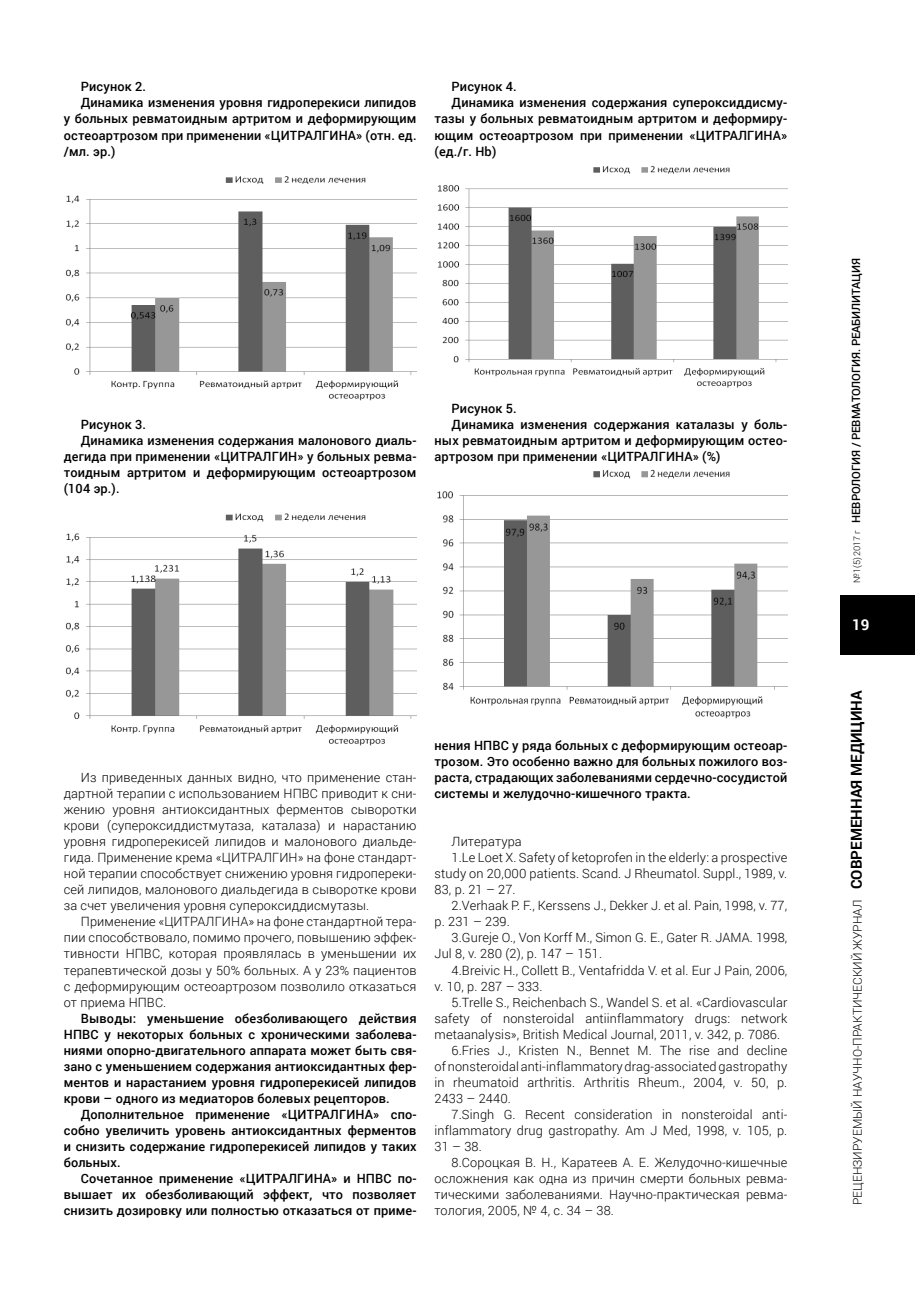
<style>
.page{position:relative;width:915px;height:1306px;background:#fff}
.page>*{position:absolute;margin:0;border:0;box-sizing:border-box;transform-origin:0 0}
.t1{font:700 15px "Roboto";color:#fff}
.t2{font:300 12.75px/16px "Roboto";letter-spacing:.01em;color:#000;text-align:justify}
.t3{font:500 12.75px/16px "Roboto";letter-spacing:.01em;color:#000;text-align:justify}
.t4{font:300 12px "Roboto";color:#000}
.t5{font:500 11.4px "Roboto";letter-spacing:-.01em;color:#000}
.s1{font-weight:300;font-size:9px}
.s2{font-weight:700;font-size:15px}
</style>
<div class="page">
<div style="left:839px;top:595px;width:75px;height:60px;background:#000"></div>
<img style="left:65px;top:513px;width:351px;height:233px">
<img style="left:65px;top:176px;width:351px;height:225px">
<img style="left:438px;top:165px;width:349px;height:223px">
<img style="left:437px;top:469px;width:350px;height:250px">
<p class="t3" style="left:81px;top:78px;width:67px">Рисунок 2.</p>
<p class="t3" style="left:81px;top:94px;width:337px">Динамика изменения уровня гидроперекиси липидов</p>
<p class="t3" style="left:64px;top:110px;width:354px">у больных ревматоидным артритом и деформирующим</p>
<p class="t3" style="left:64px;top:126px;width:354px">остеоартрозом при применении «ЦИТРАЛГИНА» (отн. ед.</p>
<p class="t3" style="left:64px;top:143px;width:53px">/мл. эр.)</p>
<p class="t3" style="left:451px;top:78px;width:67px">Рисунок 4.</p>
<p class="t3" style="left:451px;top:94px;width:337px">Динамика изменения содержания супероксиддисму-</p>
<p class="t3" style="left:434px;top:110px;width:354px">тазы у больных ревматоидным артритом и деформиру-</p>
<p class="t3" style="left:434px;top:126px;width:354px">ющим остеоартрозом при применении «ЦИТРАЛГИНА»</p>
<p class="t3" style="left:434px;top:143px;width:63px">(ед./г. Hb)</p>
<p class="t3" style="left:81px;top:415px;width:67px">Рисунок 3.</p>
<p class="t3" style="left:81px;top:431px;width:337px">Динамика изменения содержания малонового диаль-</p>
<p class="t3" style="left:64px;top:447px;width:354px">дегида при применении «ЦИТРАЛГИН» у больных ревма-</p>
<p class="t3" style="left:64px;top:464px;width:354px">тоидным артритом и деформирующим остеоартрозом</p>
<p class="t3" style="left:64px;top:480px;width:57px">(104 эр.).</p>
<p class="t3" style="left:451px;top:399px;width:67px">Рисунок 5.</p>
<p class="t3" style="left:451px;top:415px;width:337px">Динамика изменения содержания каталазы у боль-</p>
<p class="t3" style="left:434px;top:431px;width:354px">ных ревматоидным артритом и деформирующим остео-</p>
<p class="t3" style="left:434px;top:447px;width:287px">артрозом при применении «ЦИТРАЛГИНА» (%)</p>
<p class="t2" style="left:64px;top:768px;width:354px;text-indent:17px">Из приведенных данных видно, что применение стан&shy;дартной терапии с использованием НПВС приводит к сни&shy;жению уровня антиоксидантных ферментов сыворотки крови (супероксиддистмутаза, каталаза) и нарастанию уровня гидроперекисей липидов и малонового диальде&shy;гида. Применение крема «ЦИТРАЛГИН» на фоне стандарт&shy;ной терапии способствует снижению уровня гидропереки&shy;сей липидов, малонового диальдегида в сыворотке крови за счет увеличения уровня супероксиддисмутазы.</p>
<p class="t2" style="left:64px;top:913px;width:354px;text-indent:17px">Применение «ЦИТРАЛГИНА» на фоне стандартной тера&shy;пии способствовало, помимо прочего, повышению эффек&shy;тивности НПВС, которая проявлялась в уменьшении их терапевтической дозы у 50% больных. А у 23% пациентов с деформирующим остеоартрозом позволило отказаться от приема НПВС.</p>
<p class="t3" style="left:64px;top:1009px;width:354px;text-indent:17px">Выводы: уменьшение обезболивающего действия НПВС у некоторых больных с хроническими заболева&shy;ниями опорно-двигательного аппарата может быть свя&shy;зано с уменьшением содержания антиоксидантных фер&shy;ментов и нарастанием уровня гидроперекисей липидов крови – одного из медиаторов болевых рецепторов.</p>
<p class="t3" style="left:64px;top:1106px;width:354px;text-indent:17px">Дополнительное применение «ЦИТРАЛГИНА» спо&shy;собно увеличить уровень антиоксидантных ферментов и снизить содержание гидроперекисей липидов у таких больных.</p>
<p class="t3" style="left:64px;top:1170px;width:354px;text-indent:17px">Сочетанное применение «ЦИТРАЛГИНА» и НПВС по&shy;вышает их обезболивающий эффект, что позволяет снизить дозировку или полностью отказаться от приме-</p>
<p class="t3" style="left:434px;top:736px;width:354px">нения НПВС у ряда больных с деформирующим остеоар&shy;трозом. Это особенно важно для больных пожилого воз&shy;раста, страдающих заболеваниями сердечно-сосудистой системы и желудочно-кишечного тракта.</p>
<p class="t2" style="left:451px;top:833px;width:72px">Литература</p>
<p class="t2" style="left:451px;top:849px;width:337px">1.Le Loet X. Safety of ketoprofen in the elderly: a prospective</p>
<p class="t2" style="left:434px;top:865px;width:354px">study on 20,000 patients. Scand. J Rheumatol. Suppl., 1989, v.</p>
<p class="t2" style="left:434px;top:881px;width:82px">83, p. 21 – 27.</p>
<p class="t2" style="left:451px;top:897px;width:337px">2.Verhaak P. F., Kerssens J., Dekker J. et al. Pain, 1998, v. 77,</p>
<p class="t2" style="left:434px;top:913px;width:77px">p. 231 – 239.</p>
<p class="t2" style="left:451px;top:929px;width:337px">3.Gureje O., Von Korff M., Simon G. E., Gater R. JAMA. 1998,</p>
<p class="t2" style="left:434px;top:945px;width:169px">Jul 8, v. 280 (2), p. 147 – 151.</p>
<p class="t2" style="left:451px;top:961px;width:337px">4.Breivic H., Collett B., Ventafridda V. et al. Eur J Pain, 2006,</p>
<p class="t2" style="left:434px;top:977px;width:109px">v. 10, p. 287 – 333.</p>
<p class="t2" style="left:451px;top:993px;width:337px">5.Trelle S., Reichenbach S., Wandel S. et al. «Cardiovascular</p>
<p class="t2" style="left:434px;top:1009px;width:354px">safety of nonsteroidal antiinflammatory drugs: network</p>
<p class="t2" style="left:434px;top:1025px;width:347px">metaanalysis», British Medical Journal, 2011, v. 342, p. 7086.</p>
<p class="t2" style="left:451px;top:1041px;width:337px">6.Fries J., Kristen N., Bennet M. The rise and decline</p>
<p class="t2" style="left:434px;top:1057px;width:354px">of nonsteroidal anti-inflammatory drag-associated gastropathy</p>
<p class="t2" style="left:434px;top:1073px;width:354px">in rheumatoid arthritis. Arthritis Rheum., 2004, v. 50, p.</p>
<p class="t2" style="left:434px;top:1089px;width:78px">2433 – 2440.</p>
<p class="t2" style="left:451px;top:1106px;width:337px">7.Singh G. Recent consideration in nonsteroidal anti-</p>
<p class="t2" style="left:434px;top:1122px;width:354px">inflammatory drug gastropathy. Am J Med, 1998, v. 105, p.</p>
<p class="t2" style="left:434px;top:1138px;width:49px">31 – 38.</p>
<p class="t2" style="left:451px;top:1154px;width:337px">8.Сороцкая В. Н., Каратеев А. Е. Желудочно-кишечные</p>
<p class="t2" style="left:434px;top:1170px;width:354px">осложнения как одна из причин смерти больных ревма-</p>
<p class="t2" style="left:434px;top:1186px;width:354px">тическими заболеваниями. Научно-практическая ревма-</p>
<p class="t2" style="left:434px;top:1202px;width:181px">тология, 2005, № 4, с. 34 – 38.</p>
<p class="t5" style="left:847px;top:582px;width:326px;rotate:-90deg"><span class="s1">№1(5) 2017 г</span> НЕВРОЛОГИЯ / РЕВМАТОЛОГИЯ. РЕАБИЛИТАЦИЯ</p>
<p class="t1" style="left:851px;top:614px;width:19px">19</p>
<p class="t4" style="left:848px;top:1204px;width:516px;rotate:-90deg">РЕЦЕНЗИРУЕМЫЙ НАУЧНО-ПРАКТИЧЕСКИЙ ЖУРНАЛ <span class="s2">СОВРЕМЕННАЯ МЕДИЦИНА</span></p>
</div>
